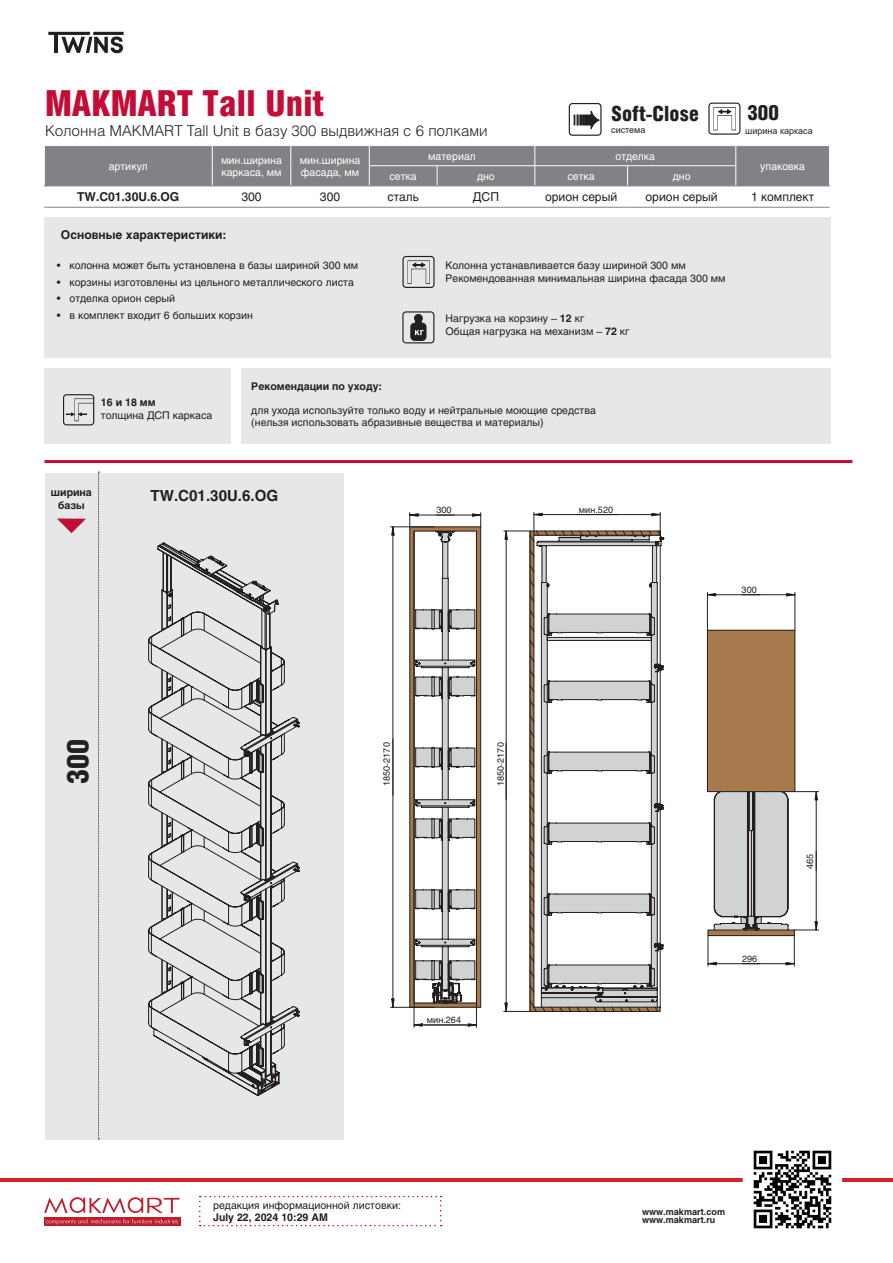
<style>
.page{position:relative;width:893px;height:1263px;background:#fff}
.page>*{position:absolute;margin:0;border:0;box-sizing:border-box;transform-origin:0 0}
.АРТ{font:900 condensed 36px "Helios";color:#c40c37}
.t1{font:900 30px "Helios Cond";color:#231f20}
.t2{font:900 21px "Helios Cond";color:#231f20}
.t3{font:700 15.15px "Helios";color:#231f20}
.подпись_под_арт{font:300 15px "Helios";color:#231f20}
.t4{font:12.15px "Helios";color:#231f20}
.t5{font:700 12.15px "Helios";color:#231f20}
.t6{font:700 12px "Helios";color:#231f20}
.t7{font:10.65px "Helios";color:#fff}
.t8{font:10.5px "Helios";color:#231f20}
.t9{font:700 10.5px/12.6px "Helios";color:#231f20;text-align:center}
.схемы{font:9px "Helios";color:#231f20}
.t10{font:700 9px/8.6px "Helios";color:#231f20}
.t11{font:9px "Arial";color:#231f20}
.s1{font-weight:700}
</style>
<div class="page">
<hr style="left:0;top:1178px;width:893px;height:3px;background:#d1232a">
<img style="left:746px;top:1150px;width:93px;height:79px">
<div style="left:44px;top:1217px;width:136px;height:9px;background:#be1d2c"></div>
<svg style="left:46px;top:1219px;width:132px;height:5px"></svg>
<svg style="left:44px;top:1197px;width:136px;height:16px"></svg>
<svg style="left:199px;top:1196px;width:243px;height:30px"></svg>
<div style="left:708px;top:103px;width:32px;height:32px;border:1px solid #231f20;border-radius:3px"></div>
<svg style="left:713px;top:107px;width:23px;height:23px"></svg>
<div style="left:45px;top:368px;width:186px;height:76px;background:#e6e7e9"></div>
<div style="left:45px;top:217px;width:786px;height:140px;background:#e6e7e9"></div>
<div style="left:63px;top:394px;width:31px;height:31px;border:1px solid #231f20;border-radius:3px"></div>
<svg style="left:66px;top:398px;width:28px;height:23px"></svg>
<div style="left:44px;top:146px;width:786px;height:40px;background:#808285"></div>
<hr style="left:44px;top:186px;width:168px;height:1px;background:#808285">
<hr style="left:212px;top:186px;width:79px;height:1px;background:#808285">
<hr style="left:291px;top:186px;width:78px;height:1px;background:#808285">
<hr style="left:369px;top:186px;width:68px;height:1px;background:#808285">
<hr style="left:437px;top:186px;width:98px;height:1px;background:#808285">
<hr style="left:535px;top:186px;width:93px;height:1px;background:#808285">
<hr style="left:628px;top:186px;width:108px;height:1px;background:#808285">
<hr style="left:736px;top:186px;width:94px;height:1px;background:#808285">
<hr style="left:44px;top:207px;width:168px;height:1px;background:#808285">
<hr style="left:212px;top:207px;width:79px;height:1px;background:#808285">
<hr style="left:291px;top:207px;width:78px;height:1px;background:#808285">
<hr style="left:369px;top:207px;width:68px;height:1px;background:#808285">
<hr style="left:437px;top:207px;width:98px;height:1px;background:#808285">
<hr style="left:535px;top:207px;width:93px;height:1px;background:#808285">
<hr style="left:628px;top:207px;width:108px;height:1px;background:#808285">
<hr style="left:736px;top:207px;width:94px;height:1px;background:#808285">
<div style="left:241px;top:368px;width:589px;height:76px;background:#e6e7e9"></div>
<div style="left:402px;top:311px;width:32px;height:32px;border:1px solid #231f20;border-radius:3px"></div>
<svg style="left:410px;top:314px;width:16px;height:27px"></svg>
<div style="left:402px;top:256px;width:33px;height:32px;border:1px solid #231f20;border-radius:3px"></div>
<svg style="left:407px;top:260px;width:23px;height:24px"></svg>
<hr style="left:45px;top:460px;width:807px;height:3px;background:#c40c37">
<div style="left:45px;top:473px;width:299px;height:667px;background:#e6e7e9"></div>
<svg style="left:98px;top:472px;width:2px;height:667px"></svg>
<svg style="left:57px;top:518px;width:29px;height:15px"></svg>
<svg style="left:148px;top:542px;width:152px;height:554px"></svg>
<div style="left:569px;top:103px;width:32px;height:33px;border:1px solid #231f20;border-radius:3px"></div>
<svg style="left:574px;top:111px;width:26px;height:18px"></svg>
<svg style="left:48px;top:32px;width:76px;height:21px"></svg>
<hr style="left:54px;top:33px;width:3px;height:20px;background:#231f20">
<svg style="left:530px;top:966px;width:179px;height:46px"></svg>
<svg style="left:795px;top:592px;width:24px;height:339px"></svg>
<svg style="left:619px;top:537px;width:176px;height:429px"></svg>
<svg style="left:409px;top:512px;width:73px;height:515px"></svg>
<svg style="left:390px;top:514px;width:229px;height:496px"></svg>
<svg style="left:506px;top:512px;width:157px;height:288px"></svg>
<svg style="left:503px;top:528px;width:27px;height:484px"></svg>
<p class="АРТ" style="left:45px;top:84px;width:280px">MAKMART Tall Unit</p>
<p class="t2" style="left:611px;top:102px;width:89px">Soft-Close</p>
<p class="t2" style="left:747px;top:100px;width:33px">300</p>
<p class="подпись_под_арт" style="left:45px;top:122px;width:444px">Колонна MAKMART Tall Unit в базу 300 выдвижная с 6 полками</p>
<p class="t11" style="left:745px;top:125px;width:69px">ширина каркаса</p>
<p class="t11" style="left:611px;top:124px;width:36px">система</p>
<p class="t7" style="left:109px;top:160px;width:41px">артикул</p>
<p class="t7" style="left:221px;top:153px;width:62px">мин.ширина</p>
<p class="t7" style="left:221px;top:166px;width:62px">каркаса, мм</p>
<p class="t7" style="left:300px;top:153px;width:62px">мин.ширина</p>
<p class="t7" style="left:301px;top:166px;width:60px">фасада, мм</p>
<p class="t7" style="left:428px;top:150px;width:49px">материал</p>
<p class="t7" style="left:616px;top:150px;width:41px">отделка</p>
<p class="t7" style="left:390px;top:170px;width:29px">сетка</p>
<p class="t7" style="left:477px;top:170px;width:19px">дно</p>
<p class="t7" style="left:568px;top:170px;width:29px">сетка</p>
<p class="t7" style="left:673px;top:170px;width:19px">дно</p>
<p class="t7" style="left:760px;top:160px;width:46px">упаковка</p>
<p class="t5" style="left:77px;top:190px;width:104px">TW.C01.30U.6.OG</p>
<p class="t4" style="left:241px;top:190px;width:22px">300</p>
<p class="t4" style="left:320px;top:190px;width:22px">300</p>
<p class="t4" style="left:387px;top:190px;width:33px">сталь</p>
<p class="t4" style="left:473px;top:190px;width:28px">ДСП</p>
<p class="t4" style="left:545px;top:190px;width:74px">орион серый</p>
<p class="t4" style="left:646px;top:190px;width:74px">орион серый</p>
<p class="t4" style="left:751px;top:190px;width:65px">1 комплект</p>
<p class="t6" style="left:61px;top:227px;width:167px">Основные характеристики:</p>
<p class="t8" style="left:57px;top:259px;width:303px">• колонна может быть установлена в базы шириной 300 мм</p>
<p class="t8" style="left:57px;top:276px;width:299px">• корзины изготовлены из цельного металлического листа</p>
<p class="t8" style="left:57px;top:292px;width:120px">• отделка орион серый</p>
<p class="t8" style="left:57px;top:309px;width:198px">• в комплект входит 6 больших корзин</p>
<p class="t8" style="left:446px;top:259px;width:242px">Колонна устанавливается базу шириной 300 мм</p>
<p class="t8" style="left:446px;top:272px;width:282px">Рекомендованная минимальная ширина фасада 300 мм</p>
<p class="t8" style="left:446px;top:312px;width:140px">Нагрузка на корзину – <span class="s1">12</span> кг</p>
<p class="t8" style="left:446px;top:325px;width:186px">Общая нагрузка на механизм – <span class="s1">72</span> кг</p>
<p class="t9" style="left:101px;top:396px;width:56px">16 и 18 мм</p>
<p class="t8" style="left:101px;top:409px;width:113px">толщина ДСП каркаса</p>
<p class="t9" style="left:251px;top:380px;width:132px">Рекомендации по уходу:</p>
<p class="t8" style="left:251px;top:403px;width:346px">для ухода используйте только воду и нейтральные моющие средства</p>
<p class="t8" style="left:251px;top:416px;width:294px">(нельзя использовать абразивные вещества и материалы)</p>
<p class="t9" style="left:51px;top:486px;width:43px">ширина базы</p>
<p class="t3" style="left:151px;top:486px;width:129px">TW.C01.30U.6.OG</p>
<p class="t1" style="left:61px;top:784px;width:47px;rotate:-90deg">300</p>
<p class="схемы" style="left:436px;top:504px;width:17px">300</p>
<p class="схемы" style="left:579px;top:504px;width:36px">мин.520</p>
<p class="схемы" style="left:381px;top:786px;width:45px;rotate:-90deg">1850-2170</p>
<p class="схемы" style="left:495px;top:786px;width:45px;rotate:-90deg">1850-2170</p>
<p class="схемы" style="left:427px;top:1014px;width:36px">мин.264</p>
<p class="схемы" style="left:742px;top:584px;width:17px">300</p>
<p class="схемы" style="left:742px;top:953px;width:17px">296</p>
<p class="схемы" style="left:804px;top:869px;width:17px;rotate:-90deg">465</p>
<p class="t8" style="left:213px;top:1199px;width:189px">редакция информационной листовки:</p>
<p class="t9" style="left:213px;top:1211px;width:116px">July 22, 2024 10:29 AM</p>
<p class="t10" style="left:642px;top:1207px;width:84px">www.makmart.com www.makmart.ru</p>
</div>
